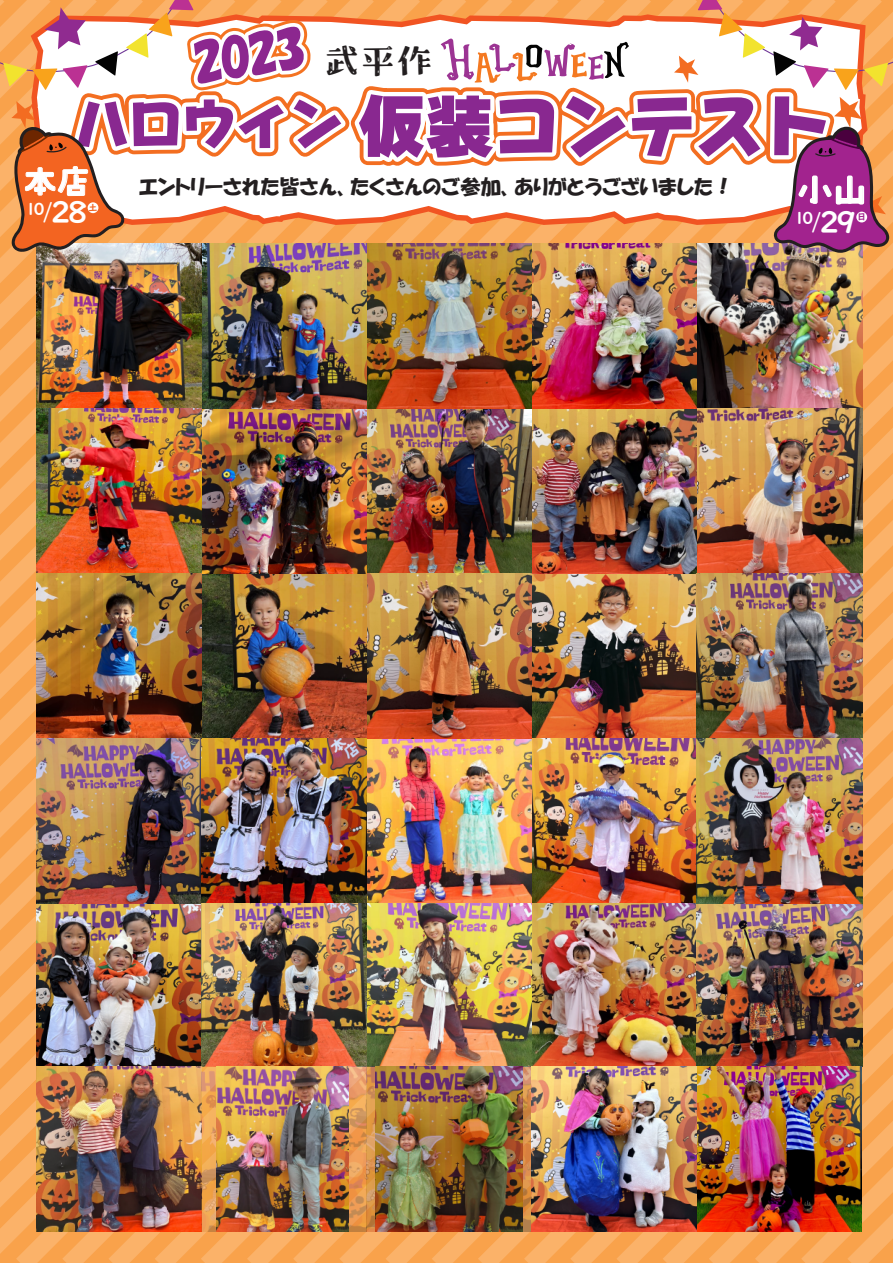
<style>
.page{position:relative;width:893px;height:1263px;background:#fff}
.page>*{position:absolute;margin:0;border:0;box-sizing:border-box;transform-origin:0 0}
.t1{font:67.35px "Happy Ruika Kyohkan 09";color:#892890}
.t2{font:36.6px "craftmincho";color:#231f20}
.t3{font:34.8px "Pomeranian";color:#fff}
.t4{font:20.25px "HGP Soei Kakupoptai";color:#231f20}
.t5{font:16.2px "UD Digi Kyokasho NK B";color:#fff}
.t6{font:9px "UD Digi Kyokasho NK B";color:#f36421}
.t7{font:9px "UD Digi Kyokasho NK B";color:#a2238e}
.s1{font-size:53.55px}
.s2{font-size:21.15px}
.s3{font-size:28.95px}
</style>
<div class="page">
<img style="left:0;top:0;width:893px;height:1263px">
<div style="left:856px;top:212px;width:11px;height:10px;background:#fff;border-radius:50%"></div>
<h2 class="t2" style="left:323px;top:41px;width:111px">武平作</h2>
<h1 class="t1" style="left:76px;top:92px;width:756px"><span class="s1">ハロウィン</span>仮装コンテスト</h1>
<h3 class="t3" style="left:23px;top:165px;width:71px">本店</h3>
<p class="t4" style="left:139px;top:177px;width:609px">エントリーされた皆さん、たくさんのご参加、ありがとうございました！　</p>
<p class="t5" style="left:25px;top:199px;width:64px">10<span class="s2">/</span><span class="s3">28</span></p>
<p class="t6" style="left:89px;top:202px;width:11px">土</p>
<h3 class="t3" style="left:798px;top:174px;width:71px">小山</h3>
<p class="t5" style="left:794px;top:208px;width:64px">10<span class="s2">/</span><span class="s3">29</span></p>
<p class="t7" style="left:857px;top:211px;width:11px">日</p>
</div>
